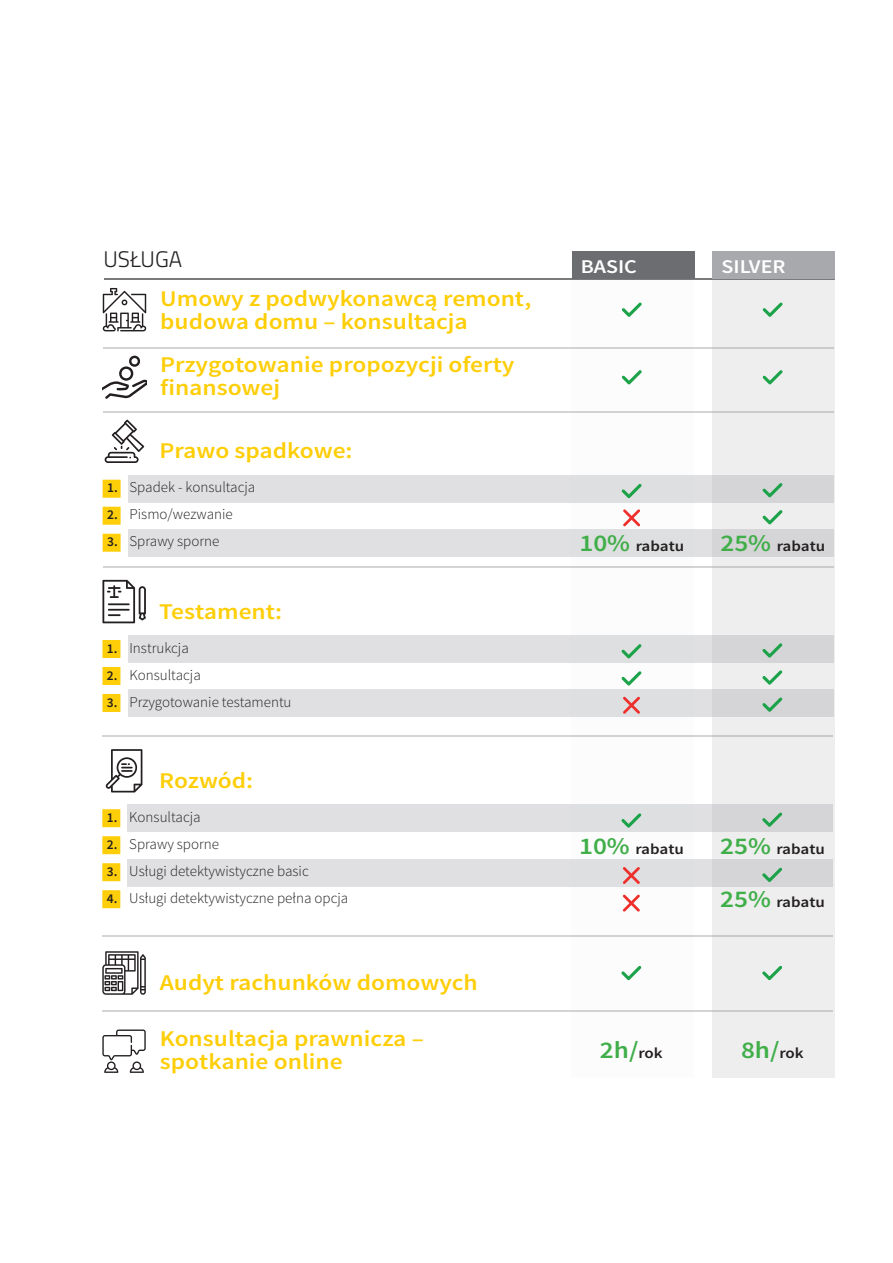
<style>
.page{position:relative;width:893px;height:1263px;background:#fff}
.page>*{position:absolute;margin:0;border:0;box-sizing:border-box;transform-origin:0 0}
.t1{font:600 24px "Source Sans Pro";color:#40ae49;scale:1.13 1}
.t2{font:600 22.5px/22.5px "Source Sans Pro";color:#fece08;scale:1.13 1}
.t3{font:300 22.5px "Titillium Web";color:#231f20}
.t4{font:600 19.5px "Source Sans Pro";color:#fff;scale:1.13 1}
.t5{font:300 15px "Source Sans Pro";color:#231f20}
.t6{font:600 15px "Source Sans Pro";letter-spacing:-.005em;color:#231f20;scale:1.13 1}
.s1{font-weight:600;font-size:13.5px}
.s2{font-size:24px;color:#40ae49}
.s3{font-size:15px;color:#231f20}
</style>
<div class="page">
<div style="left:712px;top:256px;width:122px;height:822px;background:#eeeeef"></div>
<hr style="left:104px;top:278px;width:730px;height:2px;background:#7b7b7b">
<div style="left:572px;top:252px;width:122px;height:27px;background:#6c6d70"></div>
<div style="left:712px;top:252px;width:122px;height:27px;background:#a8a9ad"></div>
<hr style="left:103px;top:347px;width:731px;height:2px;background:#a8a9ad">
<svg style="left:103px;top:288px;width:43px;height:43px"></svg>
<svg style="left:622px;top:303px;width:20px;height:14px"></svg>
<svg style="left:763px;top:303px;width:20px;height:14px"></svg>
<hr style="left:103px;top:411px;width:731px;height:2px;background:#a8a9ad">
<svg style="left:103px;top:356px;width:43px;height:43px"></svg>
<svg style="left:622px;top:370px;width:20px;height:14px"></svg>
<svg style="left:763px;top:370px;width:20px;height:14px"></svg>
<div style="left:128px;top:529px;width:706px;height:28px;background:#e0e0e2"></div>
<div style="left:128px;top:475px;width:706px;height:27px;background:#e0e0e2"></div>
<div style="left:103px;top:480px;width:18px;height:18px;background:#fece08"></div>
<div style="left:103px;top:507px;width:18px;height:18px;background:#fece08"></div>
<div style="left:103px;top:534px;width:18px;height:18px;background:#fece08"></div>
<svg style="left:622px;top:484px;width:19px;height:14px"></svg>
<svg style="left:763px;top:483px;width:19px;height:14px"></svg>
<svg style="left:763px;top:510px;width:19px;height:14px"></svg>
<svg style="left:623px;top:509px;width:17px;height:17px"></svg>
<svg style="left:105px;top:420px;width:39px;height:43px"></svg>
<hr style="left:103px;top:567px;width:731px;height:1px;background:#a8a9ad">
<div style="left:128px;top:690px;width:705px;height:27px;background:#e0e0e2"></div>
<div style="left:128px;top:635px;width:705px;height:28px;background:#e0e0e2"></div>
<div style="left:102px;top:640px;width:18px;height:18px;background:#fece08"></div>
<div style="left:102px;top:667px;width:18px;height:18px;background:#fece08"></div>
<div style="left:102px;top:694px;width:18px;height:18px;background:#fece08"></div>
<svg style="left:622px;top:644px;width:19px;height:14px"></svg>
<svg style="left:762px;top:643px;width:20px;height:15px"></svg>
<svg style="left:762px;top:670px;width:20px;height:15px"></svg>
<svg style="left:102px;top:580px;width:44px;height:43px"></svg>
<svg style="left:622px;top:671px;width:19px;height:14px"></svg>
<svg style="left:762px;top:697px;width:20px;height:15px"></svg>
<svg style="left:623px;top:697px;width:17px;height:17px"></svg>
<div style="left:128px;top:859px;width:705px;height:27px;background:#e0e0e2"></div>
<div style="left:128px;top:805px;width:705px;height:27px;background:#e0e0e2"></div>
<div style="left:102px;top:809px;width:18px;height:18px;background:#fece08"></div>
<div style="left:102px;top:836px;width:18px;height:18px;background:#fece08"></div>
<div style="left:102px;top:863px;width:18px;height:18px;background:#fece08"></div>
<div style="left:102px;top:890px;width:18px;height:18px;background:#fece08"></div>
<svg style="left:621px;top:813px;width:20px;height:15px"></svg>
<svg style="left:762px;top:812px;width:20px;height:15px"></svg>
<svg style="left:762px;top:868px;width:20px;height:14px"></svg>
<svg style="left:623px;top:867px;width:17px;height:17px"></svg>
<svg style="left:106px;top:749px;width:36px;height:43px"></svg>
<svg style="left:623px;top:895px;width:17px;height:16px"></svg>
<hr style="left:102px;top:735px;width:731px;height:2px;background:#a8a9ad">
<hr style="left:102px;top:935px;width:731px;height:2px;background:#a8a9ad">
<hr style="left:102px;top:1010px;width:731px;height:2px;background:#a8a9ad">
<svg style="left:102px;top:951px;width:44px;height:44px"></svg>
<svg style="left:621px;top:966px;width:20px;height:14px"></svg>
<svg style="left:762px;top:966px;width:20px;height:14px"></svg>
<svg style="left:102px;top:1029px;width:44px;height:44px"></svg>
<h2 class="t3" style="left:104px;top:242px;width:80px">USŁUGA</h2>
<h3 class="t4" style="left:581px;top:254px;width:51px">BASIC</h3>
<h3 class="t4" style="left:721px;top:254px;width:58px">SILVER</h3>
<h2 class="t2" style="left:160px;top:288px;width:330px">Umowy z podwykonawcą remont, budowa domu – konsultacja</h2>
<h2 class="t2" style="left:160px;top:354px;width:315px">Przygotowanie propozycji oferty finansowej</h2>
<h2 class="t2" style="left:159px;top:440px;width:173px">Prawo spadkowe:</h2>
<p class="t5" style="left:107px;top:478px;width:150px"><span class="s1">1.</span> Spadek - konsultacja</p>
<p class="t5" style="left:107px;top:505px;width:127px"><span class="s1">2.</span> Pismo/wezwanie</p>
<p class="t5" style="left:107px;top:532px;width:114px"><span class="s1">3.</span> Sprawy sporne</p>
<p class="t6" style="left:579px;top:536px;width:94px"><span class="s2">10%</span> rabatu</p>
<p class="t6" style="left:720px;top:536px;width:94px"><span class="s2">25%</span> rabatu</p>
<h2 class="t2" style="left:159px;top:600px;width:110px">Testament:</h2>
<p class="t5" style="left:107px;top:639px;width:83px"><span class="s1">1.</span> Instrukcja</p>
<p class="t5" style="left:107px;top:666px;width:95px"><span class="s1">2.</span> Konsultacja</p>
<p class="t5" style="left:107px;top:693px;width:186px"><span class="s1">3.</span> Przygotowanie testamentu</p>
<h2 class="t2" style="left:159px;top:770px;width:85px">Rozwód:</h2>
<p class="t5" style="left:107px;top:808px;width:95px"><span class="s1">1.</span> Konsultacja</p>
<p class="t5" style="left:107px;top:835px;width:114px"><span class="s1">2.</span> Sprawy sporne</p>
<p class="t5" style="left:107px;top:862px;width:203px"><span class="s1">3.</span> Usługi detektywistyczne basic</p>
<p class="t5" style="left:107px;top:889px;width:243px"><span class="s1">4.</span> Usługi detektywistyczne pełna opcja</p>
<p class="t6" style="left:579px;top:839px;width:94px"><span class="s2">10%</span> rabatu</p>
<p class="t6" style="left:720px;top:839px;width:94px"><span class="s2">25%</span> rabatu</p>
<p class="t6" style="left:720px;top:893px;width:94px"><span class="s2">25%</span> rabatu</p>
<h2 class="t2" style="left:160px;top:972px;width:283px">Audyt rachunków domowych</h2>
<h2 class="t2" style="left:160px;top:1028px;width:235px">Konsultacja prawnicza – spotkanie online</h2>
<h1 class="t1" style="left:600px;top:1034px;width:57px">2h/<span class="s3">rok</span></h1>
<h1 class="t1" style="left:741px;top:1034px;width:57px">8h/<span class="s3">rok</span></h1>
</div>
